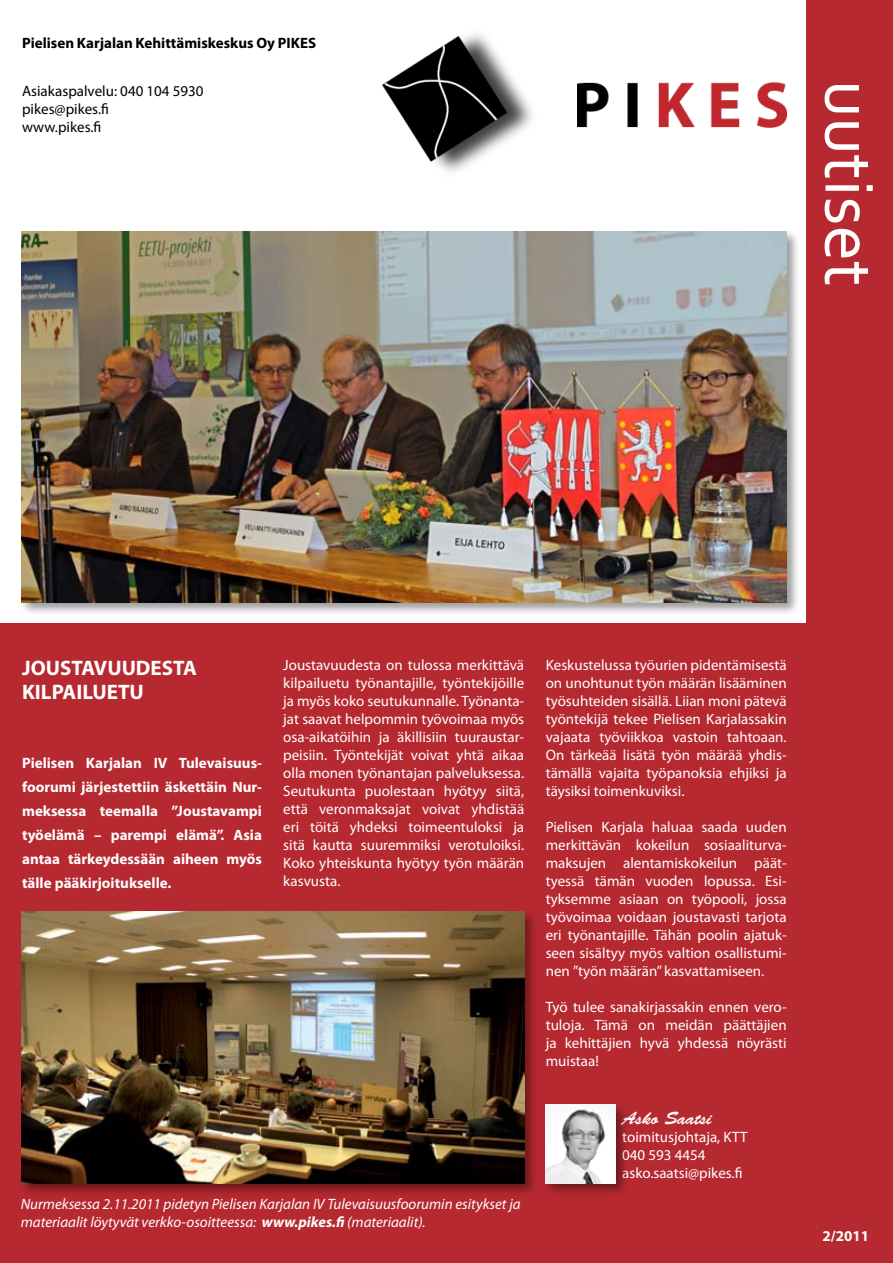
<style>
.page{position:relative;width:893px;height:1263px;background:#fff}
.page>*{position:absolute;margin:0;border:0;box-sizing:border-box;transform-origin:0 0}
.t1{font:72px "Corbel";color:#fff}
.t2{font:700 21px/24px "Myriad Pro";color:#fff}
.t3{font:18px "Brush Script Std";color:#fff}
.t4{font:15px/18px "Myriad Pro";color:#fff;text-align:justify}
.t5{font:700 15px/24px "Myriad Pro";color:#fff;text-align:justify}
.t6{font:italic 15px/18px "Myriad Pro";color:#fff}
.t7{font:15px/18px "Myriad Pro";color:#000}
.t8{font:700 15px "Myriad Pro";color:#000}
.s1{font-weight:700}
</style>
<div class="page">
<div style="left:0;top:623px;width:893px;height:640px;background:#b72930"></div>
<img style="left:382px;top:34px;width:404px;height:138px">
<div style="left:806px;top:0;width:87px;height:1262px;background:#b72930"></div>
<div style="left:19px;top:229px;width:781px;height:388px;background:#000;opacity:.4"></div>
<img style="left:21px;top:232px;width:765px;height:370px">
<div style="left:543px;top:1102px;width:86px;height:95px;background:#000;opacity:.4"></div>
<img style="left:546px;top:1105px;width:69px;height:78px">
<div style="left:19px;top:909px;width:520px;height:288px;background:#000;opacity:.4"></div>
<img style="left:21px;top:911px;width:503px;height:272px">
<p class="t8" style="left:22px;top:33px;width:296px">Pielisen Karjalan Kehittämiskeskus Oy PIKES</p>
<p class="t7" style="left:22px;top:81px;width:183px">Asiakaspalvelu: 040 104 5930 pikes@pikes.fi<br>www.pikes.fi</p>
<h1 class="t1" style="left:894px;top:80px;width:208px;rotate:90deg">uutiset</h1>
<h2 class="t2" style="left:22px;top:655px;width:176px">JOUSTAVUUDESTA<br>KILPAILUETU</h2>
<p class="t5" style="left:22px;top:750px;width:241px">Pielisen Karjalan IV Tulevaisuus&shy;foorumi järjestettiin äskettäin Nur&shy;meksessa teemalla ”Joustavampi työelämä – parempi elämä”. Asia antaa tärkeydessään aiheen myös tälle pääkirjoitukselle.</p>
<p class="t4" style="left:283px;top:656px;width:242px">Joustavuudesta on tulossa merkittävä kilpailuetu työnantajille, työntekijöille ja myös koko seutukunnalle. Työnanta&shy;jat saavat helpommin työvoimaa myös osa-aikatöihin ja äkillisiin tuuraustar&shy;peisiin. Työntekijät voivat yhtä aikaa olla monen työnantajan palveluksessa.<br>Seutukunta puolestaan hyötyy siitä, että veronmaksajat voivat yhdistää eri töitä yhdeksi toimeentuloksi ja sitä kautta suuremmiksi verotuloiksi.<br>Koko yhteiskunta hyötyy työn määrän kasvusta.</p>
<p class="t6" style="left:21px;top:1195px;width:501px">Nurmeksessa 2.11.2011 pidetyn Pielisen Karjalan IV Tulevaisuusfoorumin esitykset ja materiaalit löytyvät verkko-osoitteessa: <span class="s1">www.pikes.fi</span> (materiaalit).</p>
<p class="t4" style="left:546px;top:656px;width:242px">Keskustelussa työurien pidentämisestä on unohtunut työn määrän lisääminen työsuhteiden sisällä. Liian moni pätevä työntekijä tekee Pielisen Karjalassakin vajaata työviikkoa vastoin tahtoaan.<br>On tärkeää lisätä työn määrää yhdis&shy;tämällä vajaita työpanoksia ehjiksi ja täysiksi toimenkuviksi.</p>
<p class="t4" style="left:546px;top:818px;width:242px">Pielisen Karjala haluaa saada uuden merkittävän kokeilun sosiaaliturva&shy;maksujen alentamiskokeilun päät&shy;tyessä tämän vuoden lopussa. Esi&shy;tyksemme asiaan on työpooli, jossa työvoimaa voidaan joustavasti tarjota eri työnantajille. Tähän poolin ajatuk&shy;seen sisältyy myös valtion osallistumi&shy;nen ”työn määrän” kasvattamiseen.</p>
<p class="t4" style="left:546px;top:998px;width:242px">Työ tulee sanakirjassakin ennen vero&shy;tuloja. Tämä on meidän päättäjien ja kehittäjien hyvä yhdessä nöyrästi muistaa!</p>
<p class="t3" style="left:622px;top:1108px;width:91px">Asko Saatsi</p>
<p class="t4" style="left:622px;top:1128px;width:127px;text-align:left">toimitusjohtaja, KTT<br>040 593 4454 asko.saatsi@pikes.fi</p>
<p class="t5" style="left:822px;top:1223px;width:48px">2/2011</p>
</div>
